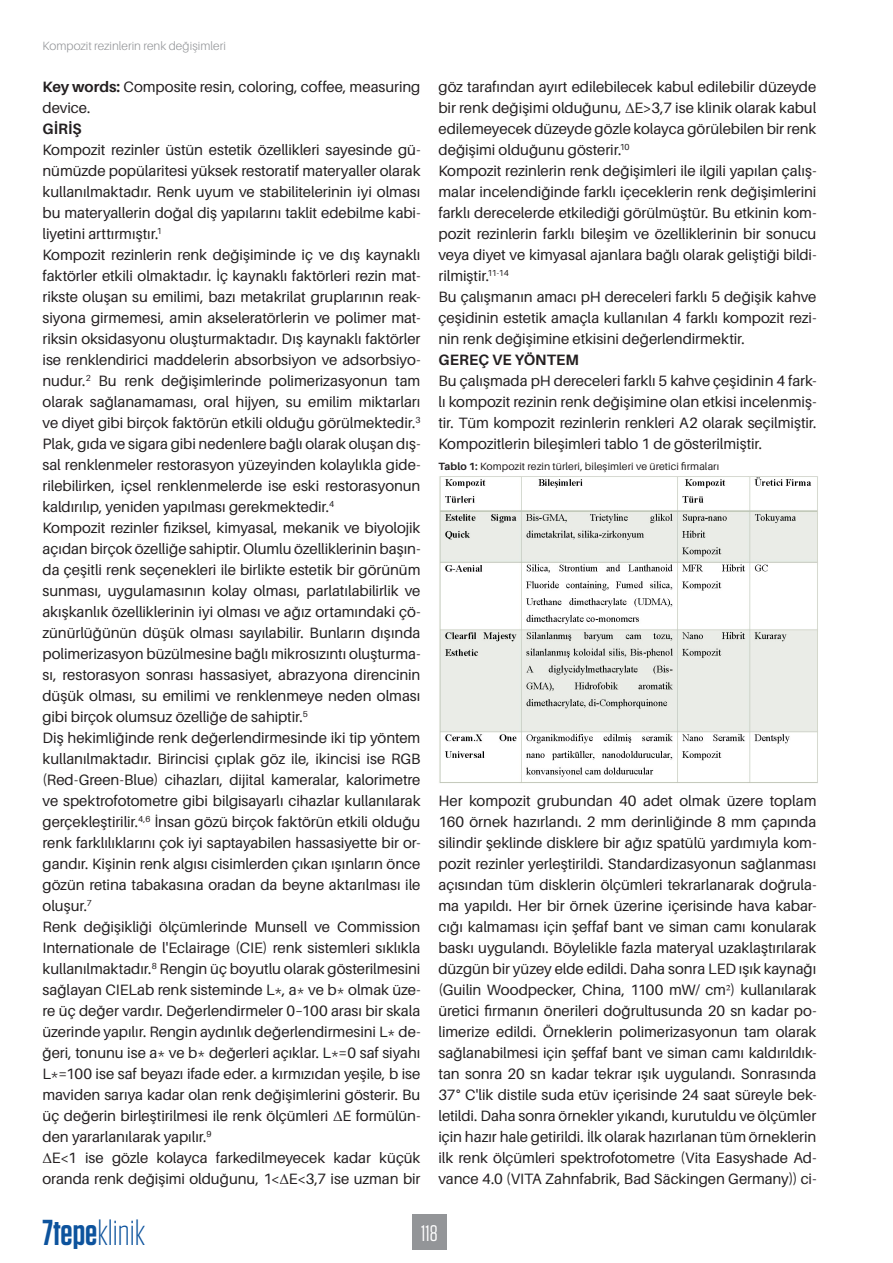
<style>
.page{position:relative;width:893px;height:1263px;background:#fff}
.page>*{position:absolute;margin:0;border:0;box-sizing:border-box;transform-origin:0 0}
.t1{font:300 36px "Tungsten";color:#0d539d}
.t2{font:22.5px "Tungsten";color:#fff}
.t3{font:15px/21px "Aileron";letter-spacing:-.005em;color:#231f20;text-align:justify}
.t4{font:700 15px "Aileron";letter-spacing:.01em;color:#231f20}
.t5{font:300 12px "Aileron";color:#939598}
.t6{font:10.5px "Aileron";letter-spacing:.005em;color:#231f20}
.s1{font-weight:700}
.s2{font-family:"Times New Roman"}
.s3{font-weight:600}
</style>
<div class="page">
<div style="left:412px;top:1214px;width:35px;height:36px;background:#939598"></div>
<img style="left:439px;top:477px;width:379px;height:306px">
<p class="t5" style="left:43px;top:40px;width:185px">Kompozit rezinlerin renk değişimleri</p>
<p class="t3" style="left:43px;top:77px;width:379px"><span class="s1">Key words:</span> Composite resin, coloring, coffee, measuring device.</p>
<p class="t4" style="left:43px;top:121px;width:41px">GİRİŞ</p>
<p class="t3" style="left:43px;top:140px;width:379px">Kompozit rezinler üstün estetik özellikleri sayesinde gü&shy;nümüzde popülaritesi yüksek restoratif materyaller olarak kullanılmaktadır. Renk uyum ve stabilitelerinin iyi olması bu materyallerin doğal diş yapılarını taklit edebilme kabi&shy;liyetini arttırmıştır.<sup>1</sup></p>
<p class="t3" style="left:43px;top:245px;width:379px">Kompozit rezinlerin renk değişiminde iç ve dış kaynaklı faktörler etkili olmaktadır. İç kaynaklı faktörleri rezin mat&shy;rikste oluşan su emilimi, bazı metakrilat gruplarının reak&shy;siyona girmemesi, amin akseleratörlerin ve polimer mat&shy;riksin oksidasyonu oluşturmaktadır. Dış kaynaklı faktörler ise renklendirici maddelerin absorbsiyon ve adsorbsiyo&shy;nudur.<sup>2</sup> Bu renk değişimlerinde polimerizasyonun tam olarak sağlanamaması, oral hijyen, su emilim miktarları ve diyet gibi birçok faktörün etkili olduğu görülmektedir.<sup>3<br></sup>Plak, gıda ve sigara gibi nedenlere bağlı olarak oluşan dış&shy;sal renklenmeler restorasyon yüzeyinden kolaylıkla gide&shy;rilebilirken, içsel renklenmelerde ise eski restorasyonun kaldırılıp, yeniden yapılması gerekmektedir.<sup>4</sup></p>
<p class="t3" style="left:43px;top:518px;width:379px">Kompozit rezinler fiziksel, kimyasal, mekanik ve biyolojik açıdan birçok özelliğe sahiptir. Olumlu özelliklerinin başın&shy;da çeşitli renk seçenekleri ile birlikte estetik bir görünüm sunması, uygulamasının kolay olması, parlatılabilirlik ve akışkanlık özelliklerinin iyi olması ve ağız ortamındaki çö&shy;zünürlüğünün düşük olması sayılabilir. Bunların dışında polimerizasyon büzülmesine bağlı mikrosızıntı oluşturma&shy;sı, restorasyon sonrası hassasiyet, abrazyona direncinin düşük olması, su emilimi ve renklenmeye neden olması gibi birçok olumsuz özelliğe de sahiptir.<sup>5</sup></p>
<p class="t3" style="left:43px;top:728px;width:379px">Diş hekimliğinde renk değerlendirmesinde iki tip yöntem kullanılmaktadır. Birincisi çıplak göz ile, ikincisi ise RGB (Red-Green-Blue) cihazları, dijital kameralar, kalorimetre ve spektrofotometre gibi bilgisayarlı cihazlar kullanılarak gerçekleştirilir.<sup>4,6</sup> İnsan gözü birçok faktörün etkili olduğu renk farklılıklarını çok iyi saptayabilen hassasiyette bir or&shy;gandır. Kişinin renk algısı cisimlerden çıkan ışınların önce gözün retina tabakasına oradan da beyne aktarılması ile oluşur.<sup>7</sup></p>
<p class="t3" style="left:43px;top:917px;width:379px">Renk değişikliği ölçümlerinde Munsell ve Commission Internationale de l'Eclairage (CIE) renk sistemleri sıklıkla kullanılmaktadır.<sup>8</sup> Rengin üç boyutlu olarak gösterilmesini sağlayan CIELab renk sisteminde L*, a* ve b* olmak üze&shy;re üç değer vardır. Değerlendirmeler 0–100 arası bir skala üzerinde yapılır. Rengin aydınlık değerlendirmesini L* de&shy;ğeri, tonunu ise a* ve b* değerleri açıklar. L*=0 saf siyahı L*=100 ise saf beyazı ifade eder. a kırmızıdan yeşile, b ise maviden sarıya kadar olan renk değişimlerini gösterir. Bu üç değerin birleştirilmesi ile renk ölçümleri <span class="s2">Δ</span>E formülün&shy;den yararlanılarak yapılır.<sup>9</sup></p>
<p class="t3" style="left:43px;top:1148px;width:379px"><span class="s2">Δ</span>E&lt;1 ise gözle kolayca farkedilmeyecek kadar küçük oranda renk değişimi olduğunu, 1&lt;<span class="s2">Δ</span>E&lt;3,7 ise uzman bir</p>
<p class="t3" style="left:438px;top:77px;width:379px">göz tarafından ayırt edilebilecek kabul edilebilir düzeyde bir renk değişimi olduğunu, <span class="s2">Δ</span>E&gt;3,7 ise klinik olarak kabul edilemeyecek düzeyde gözle kolayca görülebilen bir renk değişimi olduğunu gösterir.<sup>10</sup></p>
<p class="t3" style="left:438px;top:161px;width:379px">Kompozit rezinlerin renk değişimleri ile ilgili yapılan çalış&shy;malar incelendiğinde farklı içeceklerin renk değişimlerini farklı derecelerde etkilediği görülmüştür. Bu etkinin kom&shy;pozit rezinlerin farklı bileşim ve özelliklerinin bir sonucu veya diyet ve kimyasal ajanlara bağlı olarak geliştiği bildi&shy;rilmiştir.<sup>11-14</sup></p>
<p class="t3" style="left:438px;top:287px;width:379px">Bu çalışmanın amacı pH dereceleri farklı 5 değişik kahve çeşidinin estetik amaçla kullanılan 4 farklı kompozit rezi&shy;nin renk değişimine etkisini değerlendirmektir.</p>
<p class="t4" style="left:438px;top:352px;width:142px">GEREÇ VE YÖNTEM</p>
<p class="t3" style="left:438px;top:371px;width:379px">Bu çalışmada pH dereceleri farklı 5 kahve çeşidinin 4 fark&shy;lı kompozit rezinin renk değişimine olan etkisi incelenmiş&shy;tir. Tüm kompozit rezinlerin renkleri A2 olarak seçilmiştir.<br>Kompozitlerin bileşimleri tablo 1 de gösterilmiştir.</p>
<p class="t6" style="left:438px;top:461px;width:282px"><span class="s1">Tablo 1:</span> Kompozit rezin türleri, bileşimleri ve üretici firmaları</p>
<p class="t3" style="left:438px;top:791px;width:379px">Her kompozit grubundan 40 adet olmak üzere toplam 160 örnek hazırlandı. 2 mm derinliğinde 8 mm çapında silindir şeklinde disklere bir ağız spatülü yardımıyla kom&shy;pozit rezinler yerleştirildi. Standardizasyonun sağlanması açısından tüm disklerin ölçümleri tekrarlanarak doğrula&shy;ma yapıldı. Her bir örnek üzerine içerisinde hava kabar&shy;cığı kalmaması için şeffaf bant ve siman camı konularak baskı uygulandı. Böylelikle fazla materyal uzaklaştırılarak düzgün bir yüzey elde edildi. Daha sonra LED ışık kaynağı (Guilin Woodpecker, China, 1100 mW/ cm<span class="s2">²</span>) kullanılarak üretici firmanın önerileri doğrultusunda 20 sn kadar po&shy;limerize edildi. Örneklerin polimerizasyonun tam olarak sağlanabilmesi için şeffaf bant ve siman camı kaldırıldık&shy;tan sonra 20 sn kadar tekrar ışık uygulandı. Sonrasında 37° C'lik distile suda etüv içerisinde 24 saat süreyle bek&shy;letildi. Daha sonra örnekler yıkandı, kurutuldu ve ölçümler için hazır hale getirildi. İlk olarak hazırlanan tüm örneklerin ilk renk ölçümleri spektrofotometre (Vita Easyshade Ad&shy;vance 4.0 (VITA Zahnfabrik, Bad Säckingen Germany)) ci-</p>
<h1 class="t1" style="left:43px;top:1214px;width:104px"><span class="s3">7tepe</span>klinik</h1>
<h2 class="t2" style="left:421px;top:1222px;width:18px">118</h2>
</div>
